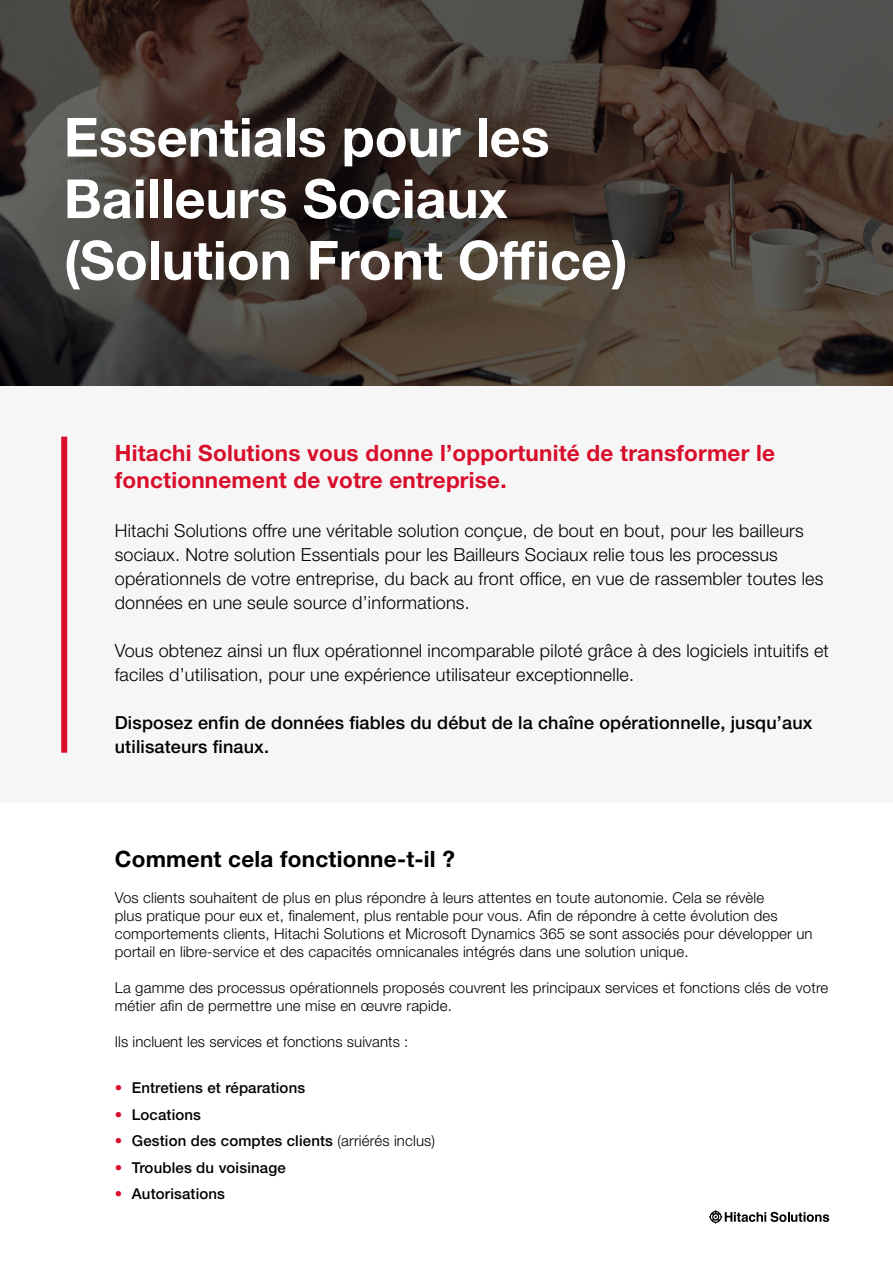
<style>
.page{position:relative;width:893px;height:1263px;background:#fff}
.page>*{position:absolute;margin:0;border:0;box-sizing:border-box;transform-origin:0 0}
.t1{font:700 54px/61.5px "Helvetica Neue LT Std";color:#fff}
.t2{font:700 22.5px/27px "Helvetica Neue LT Std";letter-spacing:.01em;color:#d80e2b}
.t3{font:700 22.5px "Helvetica Neue LT Std";letter-spacing:.01em;color:#000}
.t4{font:300 18px/24px "Helvetica Neue LT Std";letter-spacing:.01em;color:#000}
.t5{font:500 18px/24px "Helvetica Neue LT Std";letter-spacing:.01em;color:#000}
.t6{font:300 15px/18px "Helvetica Neue LT Std";letter-spacing:.01em;color:#000}
.t7{font:500 15px "Helvetica Neue LT Std";letter-spacing:.01em;color:#000}
.s1{font-weight:300;color:#d80e2b}
.s2{font-weight:300}
</style>
<div class="page">
<div style="left:0;top:386px;width:893px;height:416px;background:#f7f6f7"></div>
<svg style="left:709px;top:1210px;width:120px;height:14px"></svg>
<div style="left:61px;top:437px;width:6px;height:316px;background:#d80e2b"></div>
<svg style="left:0;top:0;width:893px;height:386px;background:#433932"></svg>
<h1 class="t1" style="left:64px;top:105px;width:566px">Essentials pour les<br>Bailleurs Sociaux (Solution Front Office)</h1>
<h2 class="t2" style="left:115px;top:439px;width:662px">Hitachi Solutions vous donne l’opportunité de transformer le fonctionnement de votre entreprise.</h2>
<p class="t4" style="left:115px;top:518px;width:710px">Hitachi Solutions offre une véritable solution conçue, de bout en bout, pour les bailleurs sociaux. Notre solution Essentials pour les Bailleurs Sociaux relie tous les processus opérationnels de votre entreprise, du back au front office, en vue de rassembler toutes les données en une seule source d’informations.</p>
<p class="t4" style="left:115px;top:638px;width:716px">Vous obtenez ainsi un flux opérationnel incomparable piloté grâce à des logiciels intuitifs et faciles d’utilisation, pour une expérience utilisateur exceptionnelle.</p>
<p class="t5" style="left:115px;top:710px;width:699px">Disposez enfin de données fiables du début de la chaîne opérationnelle, jusqu’aux utilisateurs finaux.</p>
<h2 class="t3" style="left:115px;top:844px;width:342px">Comment cela fonctionne-t-il ?</h2>
<p class="t6" style="left:115px;top:888px;width:699px">Vos clients souhaitent de plus en plus répondre à leurs attentes en toute autonomie. Cela se révèle<br>plus pratique pour eux et, finalement, plus rentable pour vous. Afin de répondre à cette évolution des comportements clients, Hitachi Solutions et Microsoft Dynamics 365 se sont associés pour développer un portail en libre-service et des capacités omnicanales intégrés dans une solution unique.</p>
<p class="t6" style="left:115px;top:978px;width:715px">La gamme des processus opérationnels proposés couvrent les principaux services et fonctions clés de votre métier afin de permettre une mise en œuvre rapide.</p>
<p class="t6" style="left:115px;top:1032px;width:295px">Ils incluent les services et fonctions suivants :</p>
<p class="t7" style="left:115px;top:1079px;width:192px"><span class="s1">•</span> Entretiens et réparations</p>
<p class="t7" style="left:115px;top:1105px;width:88px"><span class="s1">•</span> Locations</p>
<p class="t7" style="left:115px;top:1132px;width:322px"><span class="s1">•</span> Gestion des comptes clients <span class="s2">(arriérés inclus)</span></p>
<p class="t7" style="left:115px;top:1158px;width:172px"><span class="s1">•</span> Troubles du voisinage</p>
<p class="t7" style="left:115px;top:1185px;width:112px"><span class="s1">•</span> Autorisations</p>
</div>
